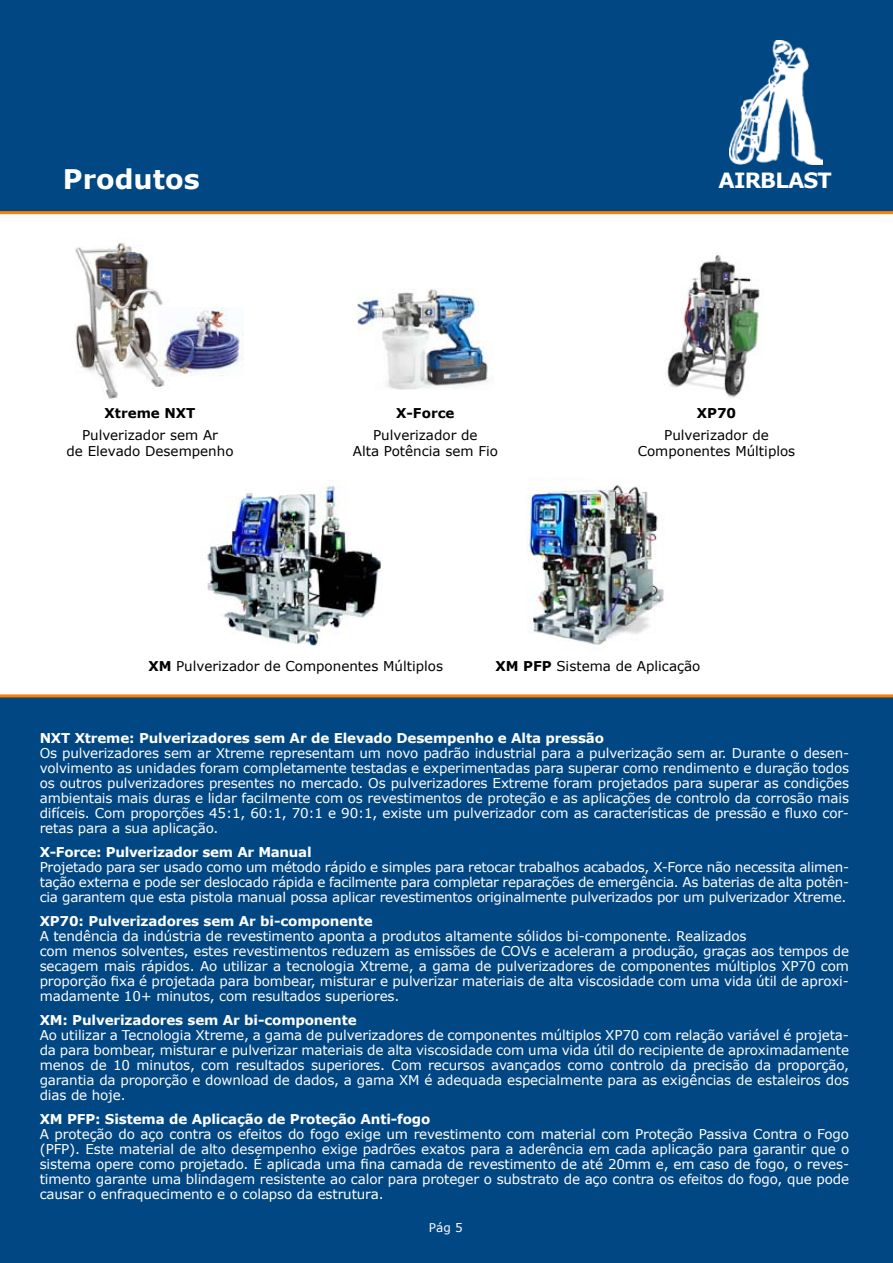
<style>
.page{position:relative;width:893px;height:1263px;background:#fff}
.page>*{position:absolute;margin:0;border:0;box-sizing:border-box;transform-origin:0 0}
.t1{font:700 27px "Verdana";color:#fff}
.t2{font:700 21px "Verdana";letter-spacing:-.04em;color:#fff}
.t3{font:13.5px/15px "Verdana";letter-spacing:-.01em;color:#fff;text-align:justify}
.t4{font:700 13.5px "Verdana";letter-spacing:-.01em;color:#fff}
.t5{font:13.5px/16.2px "Verdana";color:#000;text-align:center}
.t6{font:700 13.5px "Verdana";color:#000}
.t7{font:12px "Verdana";color:#fff}
.s1{font-weight:700}
</style>
<div class="page">
<div style="left:0;top:0;width:893px;height:211px;background:#004783"></div>
<div style="left:0;top:696px;width:893px;height:567px;background:#004783"></div>
<img style="left:729px;top:40px;width:94px;height:124px">
<svg style="left:0;top:211px;width:893px;height:486px"></svg>
<img style="left:69px;top:237px;width:103px;height:165px">
<img style="left:663px;top:252px;width:100px;height:152px">
<img style="left:159px;top:307px;width:84px;height:69px">
<img style="left:357px;top:288px;width:136px;height:102px">
<img style="left:192px;top:480px;width:191px;height:165px">
<img style="left:494px;top:478px;width:187px;height:175px">
<h1 class="t1" style="left:63px;top:160px;width:138px">Produtos</h1>
<h2 class="t2" style="left:719px;top:166px;width:115px">AIRBLAST</h2>
<p class="t6" style="left:105px;top:403px;width:92px">Xtreme NXT</p>
<p class="t6" style="left:396px;top:403px;width:60px">X-Force</p>
<p class="t6" style="left:697px;top:403px;width:41px">XP70</p>
<p class="t5" style="left:66px;top:427px;width:169px">Pulverizador sem Ar<br>de Elevado Desempenho</p>
<p class="t5" style="left:353px;top:427px;width:147px">Pulverizador de<br>Alta Potência sem Fio</p>
<p class="t5" style="left:638px;top:427px;width:159px">Pulverizador de<br>Componentes Múltiplos</p>
<p class="t5" style="left:148px;top:657px;width:296px"><span class="s1">XM</span> Pulverizador de Componentes Múltiplos</p>
<p class="t5" style="left:495px;top:657px;width:206px"><span class="s1">XM PFP</span> Sistema de Aplicação</p>
<p class="t4" style="left:40px;top:729px;width:566px">NXT Xtreme: Pulverizadores sem Ar de Elevado Desempenho e Alta pressão</p>
<p class="t3" style="left:40px;top:746px;width:811px">Os pulverizadores sem ar Xtreme representam um novo padrão industrial para a pulverização sem ar. Durante o desen&shy;volvimento as unidades foram completamente testadas e experimentadas para superar como rendimento e duração todos os outros pulverizadores presentes no mercado. Os pulverizadores Extreme foram projetados para superar as condições ambientais mais duras e lidar facilmente com os revestimentos de proteção e as aplicações de controlo da corrosão mais difíceis. Com proporções 45:1, 60:1, 70:1 e 90:1, existe um pulverizador com as características de pressão e fluxo cor&shy;retas para a sua aplicação.</p>
<p class="t4" style="left:40px;top:843px;width:273px">X-Force: Pulverizador sem Ar Manual</p>
<p class="t3" style="left:40px;top:860px;width:811px">Projetado para ser usado como um método rápido e simples para retocar trabalhos acabados, X-Force não necessita alimen&shy;tação externa e pode ser deslocado rápida e facilmente para completar reparações de emergência. As baterias de alta potên&shy;cia garantem que esta pistola manual possa aplicar revestimentos originalmente pulverizados por um pulverizador Xtreme.</p>
<p class="t4" style="left:40px;top:912px;width:334px">XP70: Pulverizadores sem Ar bi-componente</p>
<p class="t3" style="left:40px;top:929px;width:811px;text-align:left">A tendência da indústria de revestimento aponta a produtos altamente sólidos bi-componente. Realizados<br>com menos solventes, estes revestimentos reduzem as emissões de COVs e aceleram a produção, graças aos tempos de secagem mais rápidos. Ao utilizar a tecnologia Xtreme, a gama de pulverizadores de componentes múltiplos XP70 com proporção fixa é projetada para bombear, misturar e pulverizar materiais de alta viscosidade com uma vida útil de aproxi&shy;madamente 10+ minutos, com resultados superiores.</p>
<p class="t4" style="left:40px;top:1011px;width:318px">XM: Pulverizadores sem Ar bi-componente</p>
<p class="t3" style="left:40px;top:1028px;width:811px">Ao utilizar a Tecnologia Xtreme, a gama de pulverizadores de componentes múltiplos XP70 com relação variável é projeta&shy;da para bombear, misturar e pulverizar materiais de alta viscosidade com uma vida útil do recipiente de aproximadamente menos de 10 minutos, com resultados superiores. Com recursos avançados como controlo da precisão da proporção, garantia da proporção e download de dados, a gama XM é adequada especialmente para as exigências de estaleiros dos dias de hoje.</p>
<p class="t4" style="left:40px;top:1110px;width:392px">XM PFP: Sistema de Aplicação de Proteção Anti-fogo</p>
<p class="t3" style="left:40px;top:1127px;width:811px">A proteção do aço contra os efeitos do fogo exige um revestimento com material com Proteção Passiva Contra o Fogo (PFP). Este material de alto desempenho exige padrões exatos para a aderência em cada aplicação para garantir que o sistema opere como projetado. É aplicada uma fina camada de revestimento de até 20mm e, em caso de fogo, o reves&shy;timento garante uma blindagem resistente ao calor para proteger o substrato de aço contra os efeitos do fogo, que pode causar o enfraquecimento e o colapso da estrutura.</p>
<p class="t7" style="left:429px;top:1220px;width:35px">Pág 5</p>
</div>
